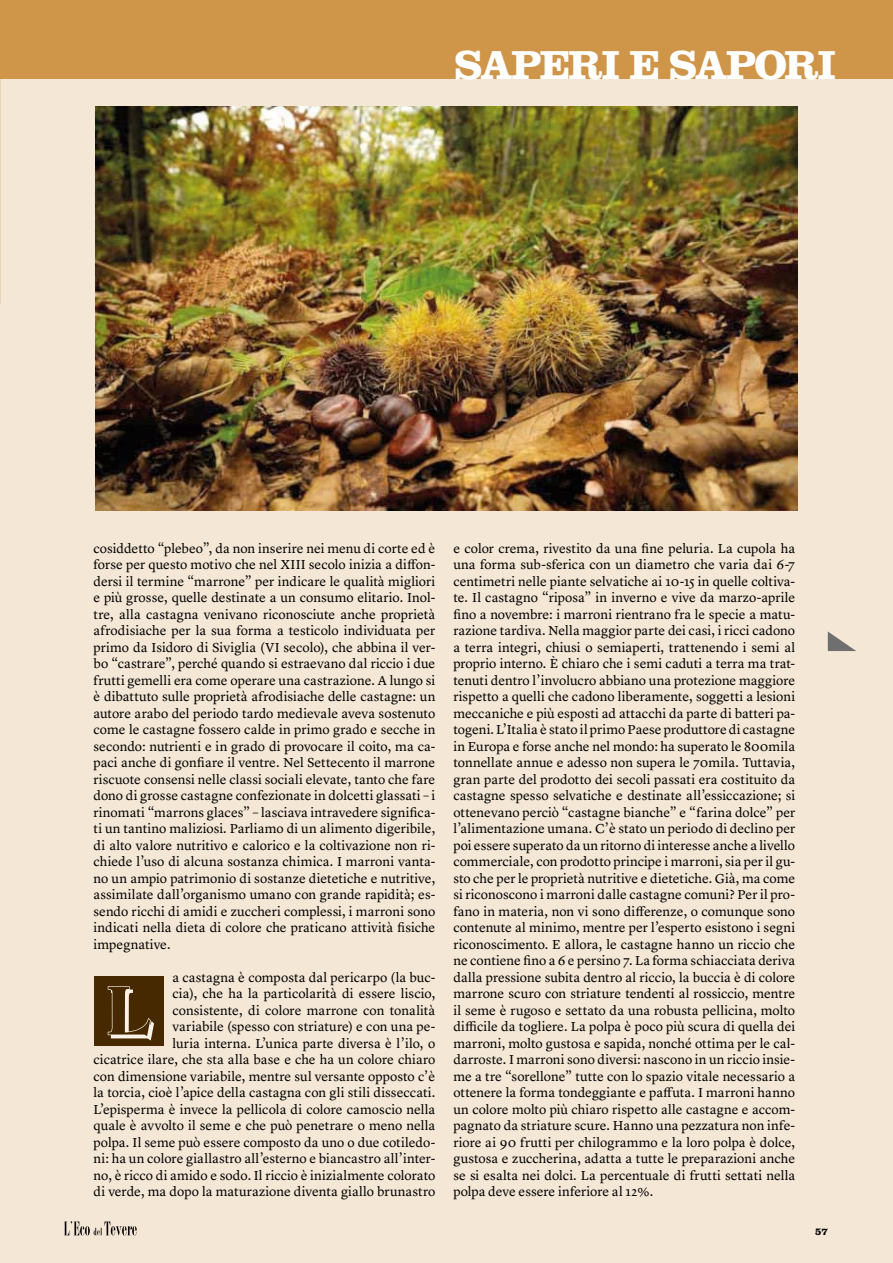
<style>
.page{position:relative;width:893px;height:1263px;background:#fff}
.page>*{position:absolute;margin:0;border:0;box-sizing:border-box;transform-origin:0 0}
.t1{font:64.95px "Devinne Swash Shadow";color:#fbf3e9}
.t2{font:700 42px "Clarendon LT Std";letter-spacing:-.05em;color:#fff}
.t3{font:13.5px/16.5px "Lyon Text";letter-spacing:.005em;color:#000;text-align:justify}
.t4{font:700 10.5px "Clarendon LT Std";color:#000}
</style>
<div class="page">
<div style="left:0;top:79px;width:893px;height:1184px;background:#f4e7d5"></div>
<div style="left:0;top:0;width:893px;height:79px;background:#cf9649"></div>
<svg style="left:828px;top:631px;width:28px;height:20px"></svg>
<svg style="left:64px;top:1221px;width:73px;height:14px"></svg>
<div style="left:94px;top:976px;width:70px;height:70px;background:#472900"></div>
<img style="left:95px;top:106px;width:703px;height:404px">
<h2 class="t2" style="left:454px;top:39px;width:383px">SAPERI E SAPORI</h2>
<p class="t3" style="left:94px;top:539px;width:343px">cosiddetto “plebeo”, da non inserire nei menu di corte ed è forse per questo motivo che nel XIII secolo inizia a diffon&shy;dersi il termine “marrone” per indicare le qualità migliori e più grosse, quelle destinate a un consumo elitario. Inol&shy;tre, alla castagna venivano riconosciute anche proprietà afrodisiache per la sua forma a testicolo individuata per primo da Isidoro di Siviglia (VI secolo), che abbina il ver&shy;bo “castrare”, perché quando si estraevano dal riccio i due frutti gemelli era come operare una castrazione. A lungo si è dibattuto sulle proprietà afrodisiache delle castagne: un autore arabo del periodo tardo medievale aveva sostenuto come le castagne fossero calde in primo grado e secche in secondo: nutrienti e in grado di provocare il coito, ma ca&shy;paci anche di gonfiare il ventre. Nel Settecento il marrone riscuote consensi nelle classi sociali elevate, tanto che fare dono di grosse castagne confezionate in dolcetti glassati – i rinomati “marrons glaces” – lasciava intravedere significa&shy;ti un tantino maliziosi. Parliamo di un alimento digeribile, di alto valore nutritivo e calorico e la coltivazione non ri&shy;chiede l’uso di alcuna sostanza chimica. I marroni vanta&shy;no un ampio patrimonio di sostanze dietetiche e nutritive, assimilate dall’organismo umano con grande rapidità; es&shy;sendo ricchi di amidi e zuccheri complessi, i marroni sono indicati nella dieta di colore che praticano attività fisiche impegnative.</p>
<p class="t3" style="left:94px;top:968px;width:343px;text-align:right">a castagna è composta dal pericarpo (la buc-<br>cia), che ha la particolarità di essere liscio,<br>consistente, di colore marrone con tonalità<br>variabile (spesso con striature) e con una pe-<br>luria interna. L’unica parte diversa è l’ilo, o<br>cicatrice ilare, che sta alla base e che ha un colore chiaro con dimensione variabile, mentre sul versante opposto c’è la torcia, cioè l’apice della castagna con gli stili disseccati.<br>L’episperma è invece la pellicola di colore camoscio nella quale è avvolto il seme e che può penetrare o meno nella polpa. Il seme può essere composto da uno o due cotiledo&shy;ni: ha un colore giallastro all’esterno e biancastro all’inter&shy;no, è ricco di amido e sodo. Il riccio è inizialmente colorato di verde, ma dopo la maturazione diventa giallo brunastro</p>
<h1 class="t1" style="left:104px;top:968px;width:48px">L</h1>
<p class="t3" style="left:453px;top:539px;width:343px">e color crema, rivestito da una fine peluria. La cupola ha una forma sub-sferica con un diametro che varia dai 6-7 centimetri nelle piante selvatiche ai 10-15 in quelle coltiva&shy;te. Il castagno “riposa” in inverno e vive da marzo-aprile fino a novembre: i marroni rientrano fra le specie a matu&shy;razione tardiva. Nella maggior parte dei casi, i ricci cadono a terra integri, chiusi o semiaperti, trattenendo i semi al proprio interno. È chiaro che i semi caduti a terra ma trat&shy;tenuti dentro l’involucro abbiano una protezione maggiore rispetto a quelli che cadono liberamente, soggetti a lesioni meccaniche e più esposti ad attacchi da parte di batteri pa&shy;togeni. L’Italia è stato il primo Paese produttore di castagne in Europa e forse anche nel mondo: ha superato le 800mila tonnellate annue e adesso non supera le 70mila. Tuttavia, gran parte del prodotto dei secoli passati era costituito da castagne spesso selvatiche e destinate all’essiccazione; si ottenevano perciò “castagne bianche” e “farina dolce” per l’alimentazione umana. C’è stato un periodo di declino per poi essere superato da un ritorno di interesse anche a livello commerciale, con prodotto principe i marroni, sia per il gu&shy;sto che per le proprietà nutritive e dietetiche. Già, ma come si riconoscono i marroni dalle castagne comuni? Per il pro&shy;fano in materia, non vi sono differenze, o comunque sono contenute al minimo, mentre per l’esperto esistono i segni riconoscimento. E allora, le castagne hanno un riccio che ne contiene fino a 6 e persino 7. La forma schiacciata deriva dalla pressione subita dentro al riccio, la buccia è di colore marrone scuro con striature tendenti al rossiccio, mentre il seme è rugoso e settato da una robusta pellicina, molto difficile da togliere. La polpa è poco più scura di quella dei marroni, molto gustosa e sapida, nonché ottima per le cal&shy;darroste. I marroni sono diversi: nascono in un riccio insie&shy;me a tre “sorellone” tutte con lo spazio vitale necessario a ottenere la forma tondeggiante e paffuta. I marroni hanno un colore molto più chiaro rispetto alle castagne e accom&shy;pagnato da striature scure. Hanno una pezzatura non infe&shy;riore ai 90 frutti per chilogrammo e la loro polpa è dolce, gustosa e zuccherina, adatta a tutte le preparazioni anche se si esalta nei dolci. La percentuale di frutti settati nella polpa deve essere inferiore al 12%.</p>
<p class="t4" style="left:815px;top:1225px;width:14px">57</p>
</div>
